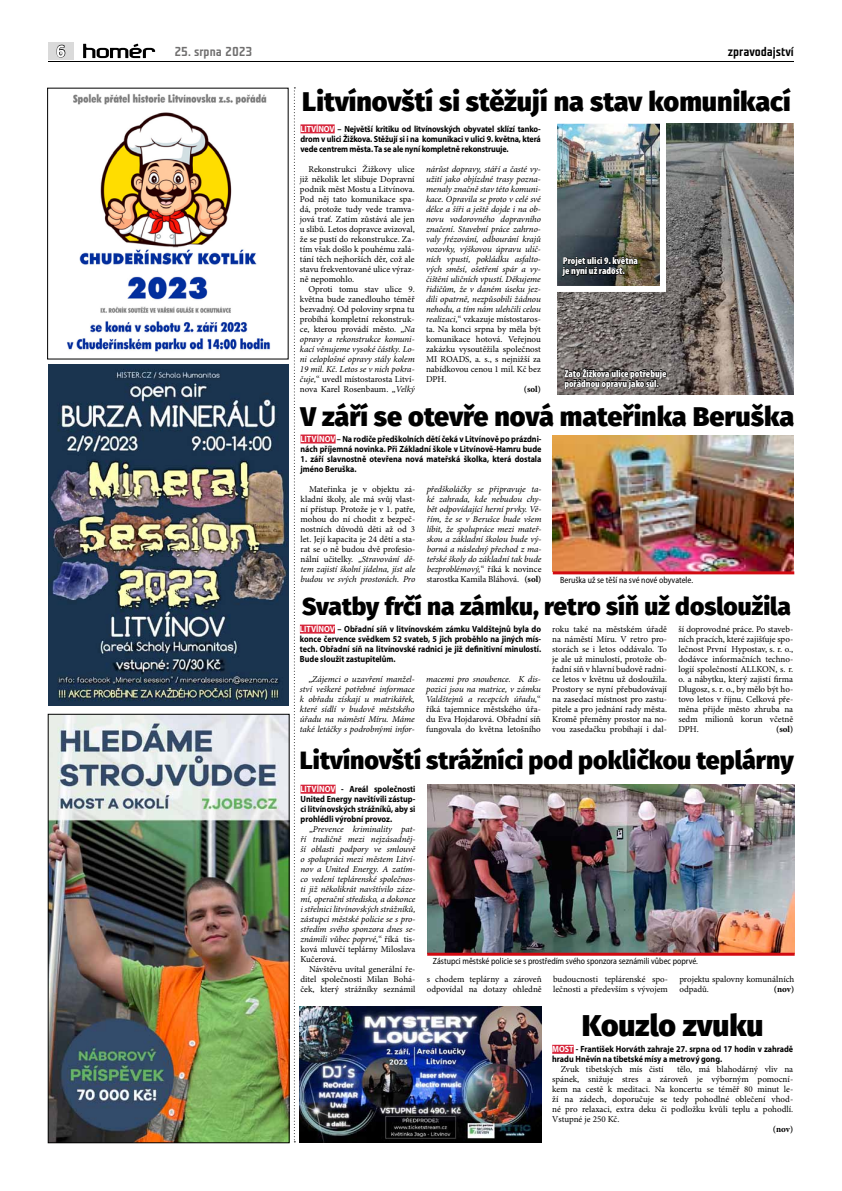
<style>
.page{position:relative;width:842px;height:1191px;background:#fff}
.page>*{position:absolute;margin:0;border:0;box-sizing:border-box;transform-origin:0 0}
.t1{font:800 30px "Fira Sans";color:#000}
.t2{font:800 27px "Fira Sans";color:#000}
.t3{font:800 25px "Fira Sans";color:#000}
.t4{font:800 24.5px "Fira Sans";color:#000}
.t5{font:700 18px "Calibri";color:#fff}
.t6{font:13px "Teuton Fett";color:#000}
.t7{font:13px "Teuton Fett";color:#706f6f}
.t8{font:900 condensed 10px/10px "Myriad Pro";color:#fff}
.t9{font:9px/10px "Minion Pro";color:#000;text-align:justify}
.t10{font:italic 9px/10px "Minion Pro";letter-spacing:-.01em;color:#000;text-align:justify}
.t11{font:700 9px/10px "Myriad Pro";color:#000;scale:.9 1}
.t12{font:semi-condensed 9px "Myriad Pro";color:#000;scale:.95 1}
.t13{font:700 9px "Minion Pro";color:#000}
.s1{color:#fff}
.s2{font-style:italic}
.s3{font-style:normal}
.s4{font-weight:700;font-style:normal}
</style>
<div class="page">
<svg style="left:294px;top:87px;width:1px;height:1055px"></svg>
<hr style="left:48px;top:62px;width:746px;height:1px;background:#000">
<svg style="left:83px;top:43px;width:73px;height:16px"></svg>
<div style="left:48px;top:43px;width:25px;height:17px;background:#dadada"></div>
<svg style="left:56px;top:45px;width:9px;height:13px"></svg>
<img style="left:67px;top:94px;width:204px;height:258px">
<img style="left:553px;top:435px;width:241px;height:136px">
<div style="left:300px;top:434px;width:36px;height:9px;background:#d7243a"></div>
<hr style="left:553px;top:571px;width:241px;height:3px;background:#d20a11">
<div style="left:300px;top:784px;width:36px;height:9px;background:#d7243a"></div>
<img style="left:427px;top:784px;width:368px;height:168px">
<hr style="left:427px;top:952px;width:368px;height:3px;background:#d20a11">
<div style="left:300px;top:624px;width:35px;height:9px;background:#d7243a"></div>
<img style="left:300px;top:1006px;width:242px;height:136px">
<div style="left:552px;top:1044px;width:22px;height:9px;background:#d7243a"></div>
<img style="left:557px;top:124px;width:236px;height:270px">
<div style="left:300px;top:124px;width:35px;height:9px;background:#d7243a"></div>
<img style="left:50px;top:716px;width:237px;height:425px">
<div style="left:48px;top:714px;width:241px;height:429px;border:1px solid #000"></div>
<img style="left:48px;top:365px;width:241px;height:340px">
<svg style="left:563px;top:362px;width:104px;height:33px;background:#534f4d"></svg>
<img style="left:557px;top:123px;width:112px;height:172px">
<h3 class="t5" style="left:56px;top:38px;width:11px">6</h3>
<h3 class="t7" style="left:174px;top:45px;width:80px">25. srpna 2023</h3>
<h3 class="t6" style="left:728px;top:45px;width:68px">zpravodajství</h3>
<h2 class="t2" style="left:302px;top:78px;width:490px">Litvínovští si stěžují na stav komunikací</h2>
<p class="t11" style="left:300px;top:124px;width:269px;text-align:justify"><span class="s1">LITVÍNOV</span> – Největší kritiku od litvínovských obyvatel sklízí tanko&shy;drom v ulici Žižkova. Stěžují si i na komunikaci v ulici 9. května, která vede centrem města. Ta se ale nyní kompletně rekonstruuje.</p>
<p class="t9" style="left:300px;top:164px;width:116px;text-indent:9px">Rekonstrukci Žižkovy ulice již několik let slibuje Dopravní podnik měst Mostu a Litvínova.<br>Pod něj tato komunikace spa&shy;dá, protože tudy vede tramva&shy;jová trať. Zatím zůstává ale jen u slibů. Letos dopravce avizoval, že se pustí do rekonstrukce. Za&shy;tím však došlo k pouhému zalá&shy;tání těch nejhorších děr, což ale stavu frekventované ulice výraz&shy;ně nepomohlo.</p>
<p class="t9" style="left:300px;top:284px;width:116px;text-indent:9px">Oproti tomu stav ulice 9. května bude zanedlouho téměř bezvadný. Od poloviny srpna tu probíhá kompletní rekonstruk&shy;ce, kterou provádí město. „<span class="s2">Na opravy a rekonstrukce komuni&shy;kací věnujeme vysoké částky. Lo&shy;ni celoplošné opravy stály kolem 19 mil. Kč. Letos se v nich pokra&shy;čuje,</span>“ uvedl místostarosta Litví&shy;nova Karel Rosenbaum. „<span class="s2">Velký</span></p>
<p class="t10" style="left:426px;top:164px;width:116px">nárůst dopravy, stáří a časté vy&shy;užití jako objízdné trasy pozna&shy;menaly značně stav této komuni&shy;kace. Opravila se proto v celé své délce a šíři a ještě dojde i na ob&shy;novu vodorovného dopravního značení. Stavební práce zahrno&shy;valy frézování, odbourání krajů vozovky, výškovou úpravu ulič&shy;ních vpustí, pokládku asfalto&shy;vých směsí, ošetření spár a vy&shy;čištění uličních vpustí. Děkujeme řidičům, že v daném úseku jez&shy;dili opatrně, nezpůsobili žádnou nehodu, a tím nám ulehčili celou realizaci,<span class="s3">“ vzkazuje místostaros&shy;ta. Na konci srpna by měla být komunikace hotová. Veřejnou zakázku vysoutěžila společnost MI ROADS, a. s., s nejnižší za nabídkovou cenou 1 mil. Kč bez DPH.</span></p>
<p class="t13" style="left:524px;top:383px;width:19px">(sol)</p>
<p class="t8" style="left:563px;top:255px;width:77px">Projet ulici 9. května je nyní už radost.</p>
<p class="t8" style="left:564px;top:368px;width:104px">Zato Žižkova ulice potřebuje pořádnou opravu jako sůl.</p>
<h2 class="t2" style="left:301px;top:392px;width:495px">V září se otevře nová mateřinka Beruška</h2>
<p class="t11" style="left:300px;top:434px;width:269px"><span class="s1">LITVÍNOV</span> – Na rodiče předškolních dětí čeká v Litvínově po prázdni&shy;nách příjemná novinka. Při Základní škole v Litvínově-Hamru bude</p>
<p class="t11" style="left:300px;top:454px;width:269px">1. září slavnostně otevřena nová mateřská školka, která dostala jméno Beruška.</p>
<p class="t9" style="left:300px;top:484px;width:116px;text-indent:9px">Mateřinka je v objektu zá&shy;kladní školy, ale má svůj vlast&shy;ní přístup. Protože je v 1. patře, mohou do ní chodit z bezpeč&shy;nostních důvodů děti až od 3 let. Její kapacita je 24 dětí a sta&shy;rat se o ně budou dvě profesio&shy;nální učitelky. „<span class="s2">Stravování dě&shy;tem zajistí školní jídelna, jíst ale budou ve svých prostorách. Pro</span></p>
<p class="t10" style="left:427px;top:484px;width:116px">předškoláčky se připravuje ta&shy;ké zahrada, kde nebudou chy&shy;bět odpovídající herní prvky. Vě&shy;řím, že se v Berušce bude všem líbit, že spolupráce mezi mateř&shy;skou a základní školou bude vý&shy;borná a následný přechod z ma&shy;teřské školy do základní tak bude bezproblémový,<span class="s3">“ říká k novince starostka Kamila Bláhová.</span> <span class="s4">(sol)</span></p>
<p class="t12" style="left:560px;top:575px;width:141px">Beruška už se těší na své nové obyvatele.</p>
<h3 class="t4" style="left:302px;top:585px;width:490px">Svatby frčí na zámku, retro síň už dosloužila</h3>
<p class="t11" style="left:300px;top:624px;width:269px;text-align:justify"><span class="s1">LITVÍNOV</span> – Obřadní síň v litvínovském zámku Valdštejnů byla do konce července svědkem 52 svateb, 5 jich proběhlo na jiných mís&shy;tech. Obřadní síň na litvínovské radnici je již definitivní minulostí.<br>Bude sloužit zastupitelům.</p>
<p class="t10" style="left:300px;top:674px;width:116px;text-indent:9px"><span class="s3">„</span>Zájemci o uzavření manžel&shy;ství veškeré potřebné informace k obřadu získají u matrikářek, které sídlí v budově městského úřadu na náměstí Míru. Máme také letáčky s podrobnými infor-</p>
<p class="t9" style="left:426px;top:674px;width:116px"><span class="s2">macemi pro snoubence. K dis&shy;pozici jsou na matrice, v zámku Valdštejnů a recepcích úřadu,</span>“ říká tajemnice městského úřa&shy;du Eva Hojdarová. Obřadní síň fungovala do května letošního</p>
<p class="t9" style="left:552px;top:624px;width:116px">roku také na městském úřadě na náměstí Míru. V retro pro&shy;storách se i letos oddávalo. To je ale už minulostí, protože ob&shy;řadní síň v hlavní budově radni&shy;ce letos v květnu už dosloužila.<br>Prostory se nyní přebudovávají na zasedací místnost pro zastu&shy;pitele a pro jednání rady města.<br>Kromě přeměny prostor na no&shy;vou zasedačku probíhají i dal-</p>
<p class="t9" style="left:678px;top:624px;width:116px">ší doprovodné práce. Po staveb&shy;ních pracích, které zajišťuje spo&shy;lečnost První Hypostav, s. r. o., dodávce informačních techno&shy;logií společností ALLKON, s. r. o. a nábytku, který zajistí firma Dlugosz, s. r. o., by mělo být ho&shy;tovo letos v říjnu. Celková pře&shy;měna přijde město zhruba na sedm milionů korun včetně DPH.</p>
<p class="t13" style="left:776px;top:723px;width:19px">(sol)</p>
<h3 class="t3" style="left:300px;top:737px;width:495px">Litvínovští strážníci pod pokličkou teplárny</h3>
<p class="t11" style="left:300px;top:784px;width:129px;text-align:justify"><span class="s1">LITVÍNOV</span> - Areál společnosti United Energy navštívili zástup&shy;ci litvínovských strážníků, aby si prohlédli výrobní provoz.</p>
<p class="t10" style="left:300px;top:824px;width:116px;text-indent:9px"><span class="s3">„</span>Prevence kriminality pat&shy;ří tradičně mezi nejzásadněj&shy;ší oblasti podpory ve smlouvě o spolupráci mezi městem Litví&shy;nov a United Energy. A zatím&shy;co vedení teplárenské společnos&shy;ti již několikrát navštívilo záze&shy;mí, operační středisko, a dokonce i střelnici litvínovských strážníků, zástupci městské policie se s pro&shy;středím svého sponzora dnes se&shy;známili vůbec poprvé,<span class="s3">“ říká tis&shy;ková mluvčí teplárny Miloslava Kučerová.</span></p>
<p class="t9" style="left:300px;top:964px;width:116px;text-indent:9px">Návštěvu uvítal generální ře&shy;ditel společnosti Milan Bohá&shy;ček, který strážníky seznámil</p>
<p class="t9" style="left:427px;top:974px;width:116px">s chodem teplárny a zároveň odpovídal na dotazy ohledně</p>
<p class="t9" style="left:553px;top:974px;width:116px">budoucnosti teplárenské spo&shy;lečnosti a především s vývojem</p>
<p class="t9" style="left:679px;top:974px;width:116px">projektu spalovny komunálních odpadů.</p>
<p class="t12" style="left:433px;top:956px;width:280px">Zástupci městské policie se s prostředím svého sponzora seznámili vůbec poprvé.</p>
<p class="t13" style="left:774px;top:983px;width:22px">(nov)</p>
<h1 class="t1" style="left:582px;top:998px;width:183px">Kouzlo zvuku</h1>
<p class="t11" style="left:552px;top:1044px;width:269px"><span class="s1">MOST</span> - František Horváth zahraje 27. srpna od 17 hodin v zahradě hradu Hněvín na tibetské mísy a metrový gong.</p>
<p class="t9" style="left:561px;top:1064px;width:104px">Zvuk tibetských mís čistí</p>
<p class="t9" style="left:552px;top:1064px;width:242px;text-indent:125px">tělo, má blahodárný vliv na spánek, snižuje stres a zároveň je výborným pomocní&shy;kem na cestě k meditaci. Na koncertu se téměř 80 minut le&shy;ží na zádech, doporučuje se tedy pohodlné oblečení vhod&shy;né pro relaxaci, extra deku či podložku kvůli teplu a pohodlí.<br>Vstupné je 250 Kč.</p>
<p class="t13" style="left:773px;top:1123px;width:22px">(nov)</p>
</div>
